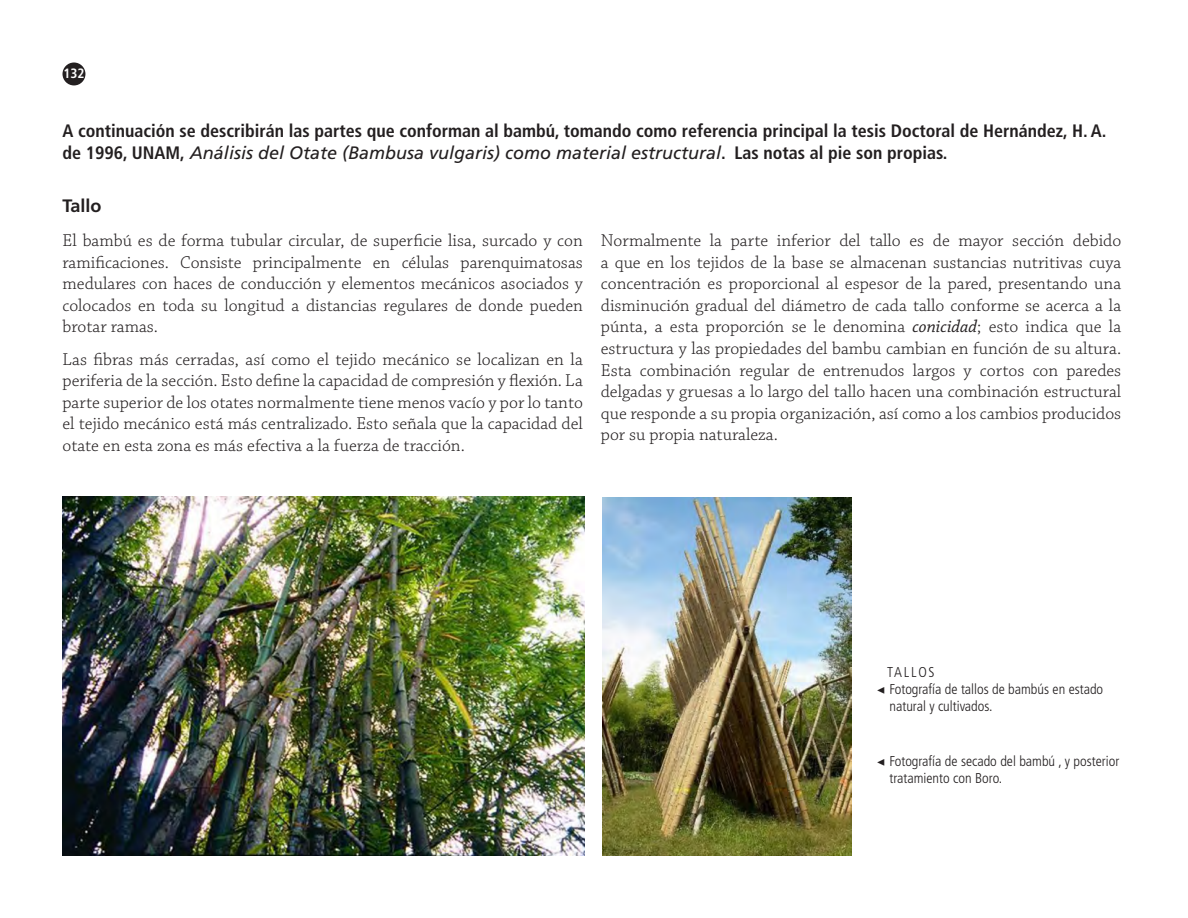
<style>
.page{position:relative;width:1188px;height:918px;background:#fff}
.page>*{position:absolute;margin:0;border:0;box-sizing:border-box;transform-origin:0 0}
.t1{font:300 18px/21.6px "Chaparral Pro";color:#231f20;text-align:justify}
.t2{font:700 condensed 18px/21.6px "Frutiger LT Std";color:#231f20}
.t3{font:700 18px "Frutiger LT Std";color:#231f20}
.t4{font:300 condensed 14.25px/17.1px "Frutiger LT Std";color:#231f20}
.t5{font:700 condensed 13.5px "Frutiger LT Std";color:#fff}
.s1{font-weight:400;font-style:italic;font-stretch:normal}
.s2{font-weight:400;font-style:italic}
.s3{font-family:"Minion Pro";font-weight:700}
</style>
<div class="page">
<div style="left:63px;top:63px;width:22px;height:22px;background:#231f20;border-radius:50%"></div>
<img style="left:603px;top:498px;width:248px;height:357px">
<img style="left:63px;top:496px;width:522px;height:359px">
<p class="t5" style="left:63px;top:66px;width:23px">132</p>
<p class="t2" style="left:63px;top:120px;width:1045px">A continuación se describirán las partes que conforman al bambú, tomando como referencia principal la tesis Doctoral de Hernández, H. A. de 1996, UNAM, <span class="s1">Análisis del Otate (Bambusa vulgaris) como material estructural</span>. Las notas al pie son propias.</p>
<p class="t3" style="left:63px;top:195px;width:41px">Tallo</p>
<p class="t1" style="left:63px;top:230px;width:522px">El bambú es de forma tubular circular, de superficie lisa, surcado y con ramificaciones. Consiste principalmente en células parenquimatosas medulares con haces de conducción y elementos mecánicos asociados y colocados en toda su longitud a distancias regulares de donde pueden brotar ramas.</p>
<p class="t1" style="left:63px;top:349px;width:522px">Las fibras más cerradas, así como el tejido mecánico se localizan en la periferia de la sección. Esto define la capacidad de compresión y flexión. La parte superior de los otates normalmente tiene menos vacío y por lo tanto el tejido mecánico está más centralizado. Esto señala que la capacidad del otate en esta zona es más efectiva a la fuerza de tracción.</p>
<p class="t1" style="left:601px;top:230px;width:522px">Normalmente la parte inferior del tallo es de mayor sección debido a que en los tejidos de la base se almacenan sustancias nutritivas cuya concentración es proporcional al espesor de la pared, presentando una disminución gradual del diámetro de cada tallo conforme se acerca a la púnta, a esta proporción se le denomina <span class="s2">conicidad</span>; esto indica que la estructura y las propiedades del bambu cambian en función de su altura.<br>Esta combinación regular de entrenudos largos y cortos con paredes delgadas y gruesas a lo largo del tallo hacen una combinación estructural que responde a su propia organización, así como a los cambios producidos por su propia naturaleza.</p>
<p class="t4" style="left:887px;top:663px;width:49px">TALLOS</p>
<p class="t4" style="left:877px;top:681px;width:228px"><span class="s3">◀</span> Fotografía de tallos de bambús en estado</p>
<p class="t4" style="left:890px;top:698px;width:104px">natural y cultivados.</p>
<p class="t4" style="left:890px;top:753px;width:231px;text-indent:-13px"><span class="s3">◀</span> Fotografía de secado del bambú , y posterior tratamiento con Boro.</p>
</div>
